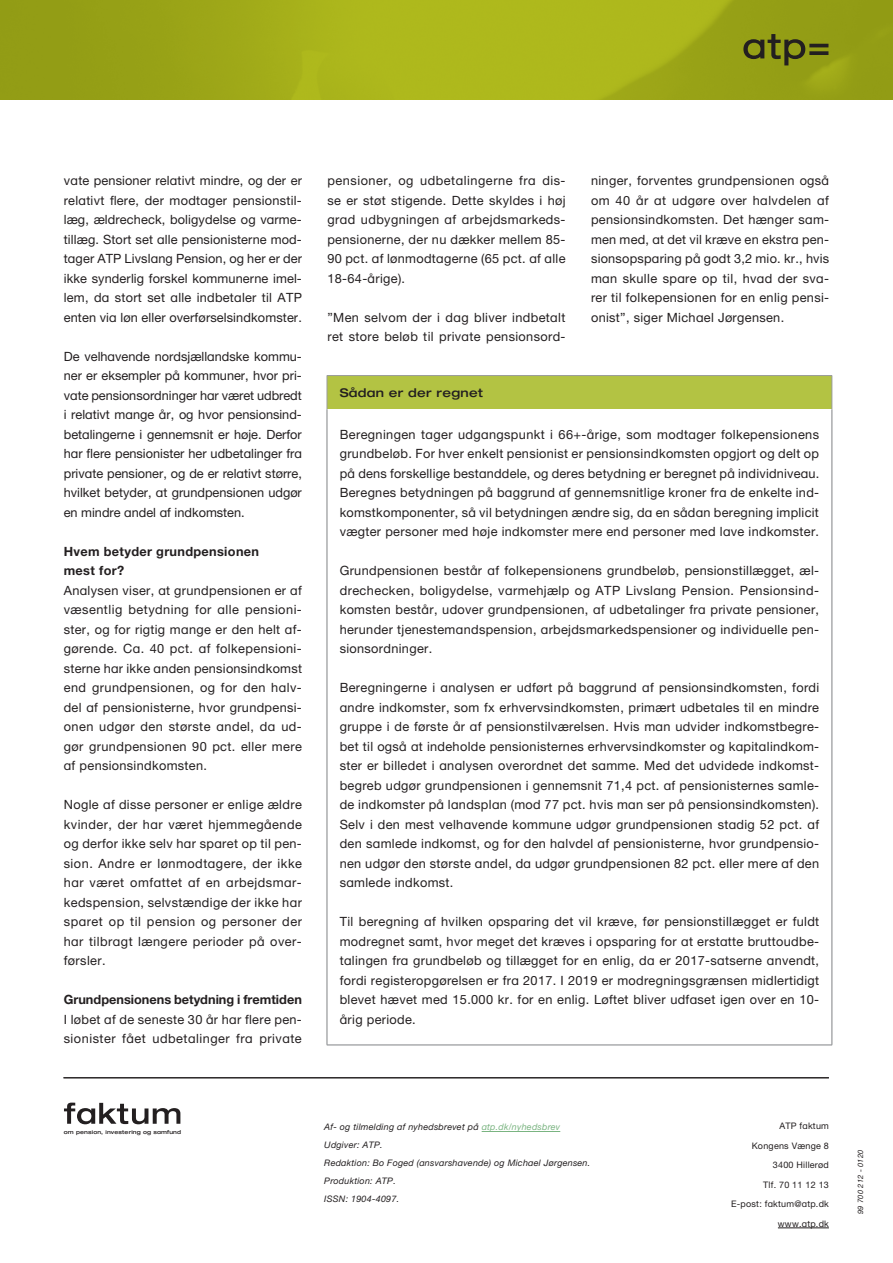
<style>
.page{position:relative;width:893px;height:1263px;background:#fff}
.page>*{position:absolute;margin:0;border:0;box-sizing:border-box;transform-origin:0 0}
.Faktum_Brød{font:12.75px/19.5px "Helvetica Neue ATP Body";letter-spacing:.025em;color:#231f20;text-align:justify}
.Faktum_Brød-2{font:700 12.75px "Helvetica Neue ATP Body";color:#231f20}
.Faktum_Brød-3{font:700 12.75px/19.5px "Helvetica Neue ATP Body";letter-spacing:.025em;color:#231f20}
.Mellemrub{font:500 12px "Helvetica Neue ATP Head";letter-spacing:.025em;color:#231f20}
.Note{font:italic 9px "Helvetica Neue ATP Body";letter-spacing:.025em;color:#231f20}
.Faktum_Brød-4{font:9px "Helvetica Neue ATP Body";letter-spacing:.025em;color:#231f20}
.Note-2{font:italic 7.5px "Helvetica Neue ATP Body";letter-spacing:.025em;color:#231f20}
.Faktum_Brød-5{font:500 5.55px "Helvetica Neue ATP Head";letter-spacing:.025em;color:#231f20}
.s1{color:#7ab481}
</style>
<div class="page">
<img style="left:0;top:0;width:893px;height:100px">
<svg style="left:743px;top:34px;width:85px;height:31px;background:#727818"></svg>
<div style="left:327px;top:375px;width:505px;height:35px;background:#b3c343"></div>
<hr style="left:327px;top:375px;width:505px;height:1px;background:#9b9d9e">
<hr style="left:327px;top:376px;width:1px;height:34px;background:#9b9d9e">
<hr style="left:832px;top:376px;width:1px;height:34px;background:#9b9d9e">
<hr style="left:327px;top:410px;width:1px;height:635px;background:#808285">
<hr style="left:832px;top:410px;width:1px;height:635px;background:#808285">
<hr style="left:327px;top:1045px;width:505px;height:1px;background:#808285">
<hr style="left:482px;top:1131px;width:78px;height:1px;background:#7ab481">
<hr style="left:778px;top:1227px;width:51px;height:1px;background:#231f20">
<hr style="left:64px;top:1077px;width:765px;height:1px;background:#231f20">
<svg style="left:64px;top:1102px;width:116px;height:22px"></svg>
<p class="Faktum_Brød" style="left:64px;top:171px;width:240px">vate pensioner relativt mindre, og der er relativt flere, der modtager pensionstil&shy;læg, ældrecheck, boligydelse og varme&shy;tillæg. Stort set alle pensionisterne mod&shy;tager ATP Livslang Pension, og her er der ikke synderlig forskel kommunerne imel&shy;lem, da stort set alle indbetaler til ATP enten via løn eller overførselsindkomster.</p>
<p class="Faktum_Brød" style="left:64px;top:346px;width:240px">De velhavende nordsjællandske kommu&shy;ner er eksempler på kommuner, hvor pri&shy;vate pensionsordninger har været udbredt i relativt mange år, og hvor pensionsind&shy;betalingerne i gennemsnit er høje. Derfor har flere pensionister her udbetalinger fra private pensioner, og de er relativt større, hvilket betyder, at grundpensionen udgør en mindre andel af indkomsten.</p>
<p class="Faktum_Brød-3" style="left:64px;top:541px;width:197px">Hvem betyder grundpensionen mest for?</p>
<p class="Faktum_Brød" style="left:64px;top:580px;width:240px">Analysen viser, at grundpensionen er af væsentlig betydning for alle pensioni&shy;ster, og for rigtig mange er den helt af&shy;gørende. Ca. 40 pct. af folkepensioni&shy;sterne har ikke anden pensionsindkomst end grundpensionen, og for den halv&shy;del af pensionisterne, hvor grundpensi&shy;onen udgør den største andel, da ud&shy;gør grundpensionen 90 pct. eller mere af pensionsindkomsten.</p>
<p class="Faktum_Brød" style="left:64px;top:795px;width:240px">Nogle af disse personer er enlige ældre kvinder, der har været hjemmegående og derfor ikke selv har sparet op til pen&shy;sion. Andre er lønmodtagere, der ikke har været omfattet af en arbejdsmar&shy;kedspension, selvstændige der ikke har sparet op til pension og personer der har tilbragt længere perioder på over&shy;førsler.</p>
<p class="Faktum_Brød-2" style="left:64px;top:992px;width:240px">Grundpensionens betydning i fremtiden</p>
<p class="Faktum_Brød" style="left:64px;top:1009px;width:240px">I løbet af de seneste 30 år har flere pen&shy;sionister fået udbetalinger fra private</p>
<p class="Faktum_Brød" style="left:327px;top:171px;width:240px">pensioner, og udbetalingerne fra dis&shy;se er støt stigende. Dette skyldes i høj grad udbygningen af arbejdsmarkeds&shy;pensionerne, der nu dækker mellem 85- 90 pct. af lønmodtagerne (65 pct. af alle 18-64-årige).</p>
<p class="Faktum_Brød" style="left:327px;top:307px;width:240px">”Men selvom der i dag bliver indbetalt ret store beløb til private pensionsord-</p>
<p class="Faktum_Brød" style="left:591px;top:171px;width:240px">ninger, forventes grundpensionen også om 40 år at udgøre over halvdelen af pensionsindkomsten. Det hænger sam&shy;men med, at det vil kræve en ekstra pen&shy;sionsopsparing på godt 3,2 mio. kr., hvis man skulle spare op til, hvad der sva&shy;rer til folkepensionen for en enlig pensi&shy;onist”, siger Michael Jørgensen.</p>
<p class="Mellemrub" style="left:340px;top:386px;width:145px">Sådan er der regnet</p>
<p class="Faktum_Brød" style="left:340px;top:424px;width:481px">Beregningen tager udgangspunkt i 66+-årige, som modtager folkepensionens grundbeløb. For hver enkelt pensionist er pensionsindkomsten opgjort og delt op på dens forskellige bestanddele, og deres betydning er beregnet på individniveau.<br>Beregnes betydningen på baggrund af gennemsnitlige kroner fra de enkelte ind&shy;komstkomponenter, så vil betydningen ændre sig, da en sådan beregning implicit vægter personer med høje indkomster mere end personer med lave indkomster.</p>
<p class="Faktum_Brød" style="left:340px;top:561px;width:481px">Grundpensionen består af folkepensionens grundbeløb, pensionstillægget, æl&shy;drechecken, boligydelse, varmehjælp og ATP Livslang Pension. Pensionsind&shy;komsten består, udover grundpensionen, af udbetalinger fra private pensioner, herunder tjenestemandspension, arbejdsmarkedspensioner og individuelle pen&shy;sionsordninger.</p>
<p class="Faktum_Brød" style="left:340px;top:678px;width:481px">Beregningerne i analysen er udført på baggrund af pensionsindkomsten, fordi andre indkomster, som fx erhvervsindkomsten, primært udbetales til en mindre gruppe i de første år af pensionstilværelsen. Hvis man udvider indkomstbegre&shy;bet til også at indeholde pensionisternes erhvervsindkomster og kapitalindkom&shy;ster er billedet i analysen overordnet det samme. Med det udvidede indkomst&shy;begreb udgør grundpensionen i gennemsnit 71,4 pct. af pensionisternes samle&shy;de indkomster på landsplan (mod 77 pct. hvis man ser på pensionsindkomsten).<br>Selv i den mest velhavende kommune udgør grundpensionen stadig 52 pct. af den samlede indkomst, og for den halvdel af pensionisterne, hvor grundpensio&shy;nen udgør den største andel, da udgør grundpensionen 82 pct. eller mere af den samlede indkomst.</p>
<p class="Faktum_Brød" style="left:340px;top:912px;width:481px">Til beregning af hvilken opsparing det vil kræve, før pensionstillægget er fuldt modregnet samt, hvor meget det kræves i opsparing for at erstatte bruttoudbe&shy;talingen fra grundbeløb og tillægget for en enlig, da er 2017-satserne anvendt, fordi registeropgørelsen er fra 2017. I 2019 er modregningsgrænsen midlertidigt blevet hævet med 15.000 kr. for en enlig. Løftet bliver udfaset igen over en 10- årig periode.</p>
<p class="Faktum_Brød-5" style="left:64px;top:1128px;width:119px">om pension, investering og samfund</p>
<p class="Note" style="left:324px;top:1122px;width:237px">Af- og tilmelding af nyhedsbrevet på <span class="s1">atp.dk/nyhedsbrev</span></p>
<p class="Note" style="left:324px;top:1140px;width:60px">Udgiver: ATP.</p>
<p class="Note" style="left:324px;top:1158px;width:268px">Redaktion: Bo Foged (ansvarshavende) og Michael Jørgensen.</p>
<p class="Note" style="left:324px;top:1176px;width:73px">Produktion: ATP.</p>
<p class="Note" style="left:324px;top:1194px;width:76px">ISSN: 1904-4097.</p>
<p class="Faktum_Brød-4" style="left:779px;top:1121px;width:51px">ATP faktum</p>
<p class="Faktum_Brød-4" style="left:752px;top:1140px;width:79px">Kongens Vænge 8</p>
<p class="Faktum_Brød-4" style="left:773px;top:1160px;width:58px">3400 Hillerød</p>
<p class="Faktum_Brød-4" style="left:763px;top:1179px;width:67px">Tlf. 70 11 12 13</p>
<p class="Faktum_Brød-4" style="left:731px;top:1199px;width:99px">E-post: faktum@atp.dk</p>
<p class="Faktum_Brød-4" style="left:778px;top:1218px;width:53px">www.atp.dk</p>
<p class="Note-2" style="left:856px;top:1214px;width:66px;rotate:-90deg">99 700 212 - 0120</p>
</div>
